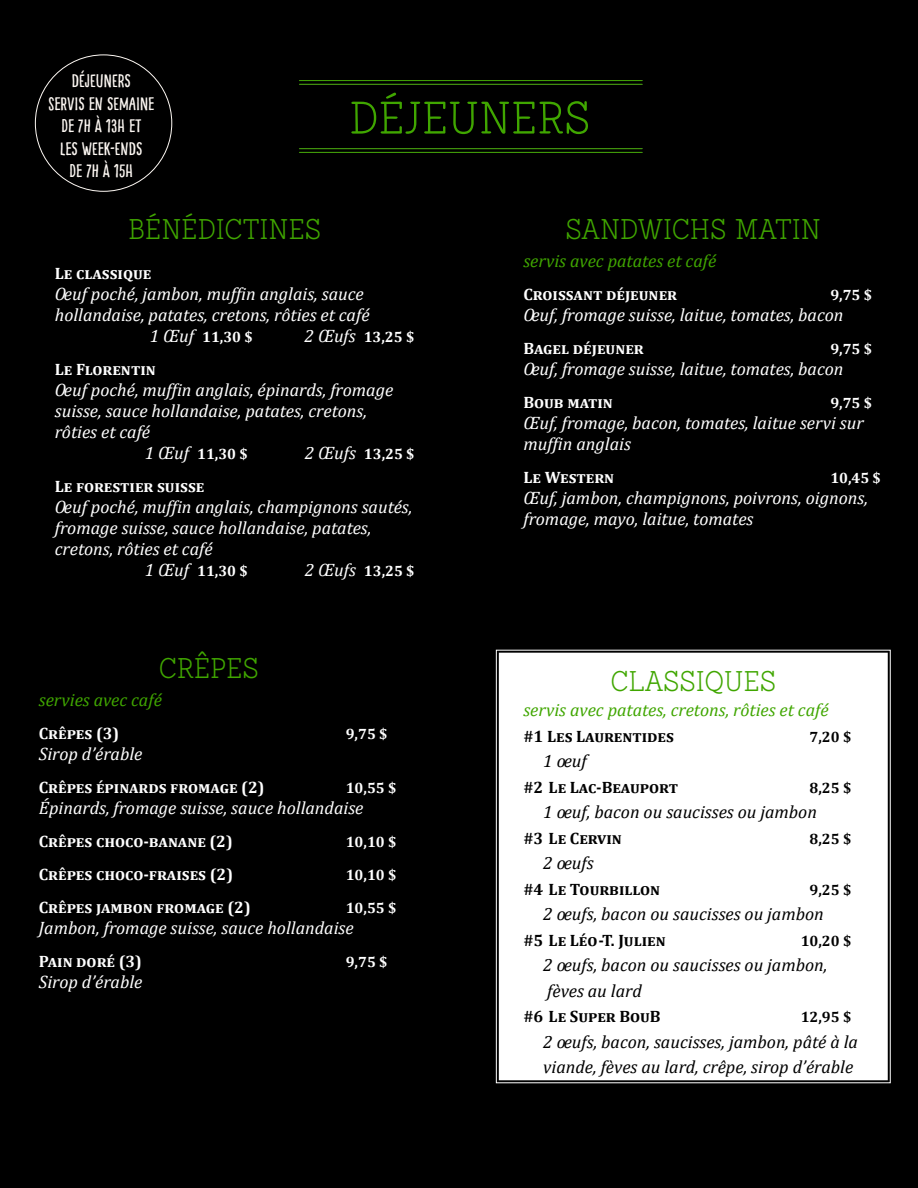
<style>
.page{position:relative;width:918px;height:1188px;background:#000}
.page>*{position:absolute;margin:0;border:0;box-sizing:border-box;transform-origin:0 0}
.t1{font:60px "Showcase Slab";color:#40a600}
.t2{font:37.5px "Showcase Slab";color:#40a600}
.t3{font:italic 18px/21px "Cambria";color:#fff}
.t4{font:italic 18px/25.5px "Cambria";color:#000}
.t5{font:italic 18px "Cambria";color:#40a600}
.t6{font:18px/22.5px "Pinto NO 01";color:#fdf8f3;text-align:center}
.t7{font:700 16.5px "Cambria";color:#fff}
.t8{font:700 16.5px "Cambria";color:#000}
.t9{font:700 15px "Cambria";color:#fff}
.t10{font:700 15px "Cambria";color:#000}
.s1{font-weight:400;font-style:italic;font-size:18px}
</style>
<div class="page">
<svg style="left:497px;top:651px;width:392px;height:431px"></svg>
<hr style="left:299px;top:152px;width:343px;height:1px;background:#40a600">
<hr style="left:299px;top:148px;width:343px;height:1px;background:#40a600">
<hr style="left:299px;top:84px;width:343px;height:1px;background:#40a600">
<hr style="left:299px;top:80px;width:343px;height:1px;background:#40a600">
<div style="left:35px;top:55px;width:137px;height:136px;background:#000;border-radius:50%"></div>
<p class="t6" style="left:48px;top:70px;width:108px">DÉJEUNERS<br>SERVIS EN SEMAINE<br>DE 7H À 13H ET<br>LES WEEK-ENDS<br>DE 7H À 15H</p>
<h1 class="t1" style="left:349px;top:88px;width:242px">DÉJEUNERS</h1>
<h2 class="t2" style="left:128px;top:211px;width:195px">Bénédictines</h2>
<p class="t7" style="left:55px;top:261px;width:98px">Le classique</p>
<p class="t3" style="left:55px;top:282px;width:316px">Oeuf poché, jambon, muffin anglais, sauce hollandaise, patates, cretons, rôties et café</p>
<p class="t9" style="left:150px;top:326px;width:104px"><span class="s1">1 Œuf</span> 11,30 $</p>
<p class="t9" style="left:305px;top:326px;width:111px"><span class="s1">2 Œufs</span> 13,25 $</p>
<p class="t7" style="left:55px;top:357px;width:102px">Le Florentin</p>
<p class="t3" style="left:55px;top:378px;width:340px">Oeuf poché, muffin anglais, épinards, fromage suisse, sauce hollandaise, patates, cretons, rôties et café</p>
<p class="t9" style="left:145px;top:443px;width:104px"><span class="s1">1 Œuf</span> 11,30 $</p>
<p class="t9" style="left:305px;top:443px;width:111px"><span class="s1">2 Œufs</span> 13,25 $</p>
<p class="t7" style="left:55px;top:474px;width:151px">Le forestier suisse</p>
<p class="t3" style="left:55px;top:495px;width:359px">Oeuf poché, muffin anglais, champignons sautés, fromage suisse, sauce hollandaise, patates, cretons, rôties et café</p>
<p class="t9" style="left:145px;top:560px;width:104px"><span class="s1">1 Œuf</span> 11,30 $</p>
<p class="t9" style="left:305px;top:560px;width:111px"><span class="s1">2 Œufs</span> 13,25 $</p>
<h2 class="t2" style="left:159px;top:649px;width:101px">crêpes</h2>
<p class="t5" style="left:39px;top:687px;width:125px">servies avec café</p>
<p class="t7" style="left:39px;top:721px;width:82px">Crêpes (3)</p>
<p class="t9" style="left:346px;top:723px;width:43px">9,75 $</p>
<p class="t3" style="left:39px;top:742px;width:105px">Sirop d’érable</p>
<p class="t7" style="left:39px;top:775px;width:227px">Crêpes épinards fromage (2)</p>
<p class="t9" style="left:346px;top:777px;width:52px">10,55 $</p>
<p class="t3" style="left:39px;top:796px;width:326px">Épinards, fromage suisse, sauce hollandaise</p>
<p class="t7" style="left:39px;top:829px;width:195px">Crêpes choco-banane (2)</p>
<p class="t9" style="left:346px;top:831px;width:52px">10,10 $</p>
<p class="t7" style="left:39px;top:862px;width:196px">Crêpes choco-fraises (2)</p>
<p class="t9" style="left:346px;top:864px;width:52px">10,10 $</p>
<p class="t7" style="left:39px;top:895px;width:213px">Crêpes jambon fromage (2)</p>
<p class="t9" style="left:346px;top:897px;width:52px">10,55 $</p>
<p class="t3" style="left:39px;top:916px;width:316px">Jambon, fromage suisse, sauce hollandaise</p>
<p class="t7" style="left:39px;top:949px;width:105px">Pain doré (3)</p>
<p class="t9" style="left:346px;top:951px;width:43px">9,75 $</p>
<p class="t3" style="left:39px;top:970px;width:105px">Sirop d’érable</p>
<h2 class="t2" style="left:566px;top:211px;width:257px">sandwichs matin</h2>
<p class="t5" style="left:523px;top:248px;width:194px">servis avec patates et café</p>
<p class="t7" style="left:523px;top:282px;width:155px">Croissant déjeuner</p>
<p class="t9" style="left:830px;top:284px;width:43px">9,75 $</p>
<p class="t3" style="left:523px;top:303px;width:322px">Oeuf, fromage suisse, laitue, tomates, bacon</p>
<p class="t7" style="left:523px;top:336px;width:122px">Bagel déjeuner</p>
<p class="t9" style="left:830px;top:338px;width:43px">9,75 $</p>
<p class="t3" style="left:523px;top:357px;width:322px">Oeuf, fromage suisse, laitue, tomates, bacon</p>
<p class="t7" style="left:523px;top:390px;width:91px">Boub matin</p>
<p class="t9" style="left:830px;top:392px;width:43px">9,75 $</p>
<p class="t3" style="left:523px;top:411px;width:342px">Œuf, fromage, bacon, tomates, laitue servi sur muffin anglais</p>
<p class="t7" style="left:523px;top:465px;width:92px">Le Western</p>
<p class="t9" style="left:830px;top:467px;width:52px">10,45 $</p>
<p class="t3" style="left:523px;top:486px;width:346px">Œuf, jambon, champignons, poivrons, oignons, fromage, mayo, laitue, tomates</p>
<h2 class="t2" style="left:610px;top:662px;width:167px">classiques</h2>
<p class="t5" style="left:523px;top:697px;width:307px">servis avec patates, cretons, rôties et café</p>
<p class="t8" style="left:523px;top:724px;width:152px">#1 Les Laurentides</p>
<p class="t10" style="left:810px;top:726px;width:43px">7,20 $</p>
<p class="t4" style="left:543px;top:747px;width:45px">1 oeuf</p>
<p class="t8" style="left:523px;top:775px;width:156px">#2 Le Lac-Beauport</p>
<p class="t10" style="left:810px;top:777px;width:43px">8,25 $</p>
<p class="t4" style="left:543px;top:798px;width:275px">1 oeuf, bacon ou saucisses ou jambon</p>
<p class="t8" style="left:523px;top:826px;width:100px">#3 Le Cervin</p>
<p class="t10" style="left:810px;top:828px;width:43px">8,25 $</p>
<p class="t4" style="left:543px;top:849px;width:52px">2 oeufs</p>
<p class="t8" style="left:523px;top:877px;width:138px">#4 Le Tourbillon</p>
<p class="t10" style="left:810px;top:879px;width:43px">9,25 $</p>
<p class="t4" style="left:543px;top:900px;width:282px">2 oeufs, bacon ou saucisses ou jambon</p>
<p class="t8" style="left:523px;top:928px;width:144px">#5 Le Léo-T. Julien</p>
<p class="t10" style="left:801px;top:930px;width:52px">10,20 $</p>
<p class="t4" style="left:543px;top:951px;width:286px">2 oeufs, bacon ou saucisses ou jambon, fèves au lard</p>
<p class="t8" style="left:523px;top:1005px;width:139px">#6 Le Super BouB</p>
<p class="t10" style="left:801px;top:1006px;width:52px">12,95 $</p>
<p class="t4" style="left:543px;top:1028px;width:316px">2 oeufs, bacon, saucisses, jambon, pâté à la viande, fèves au lard, crêpe, sirop d’érable</p>
</div>
